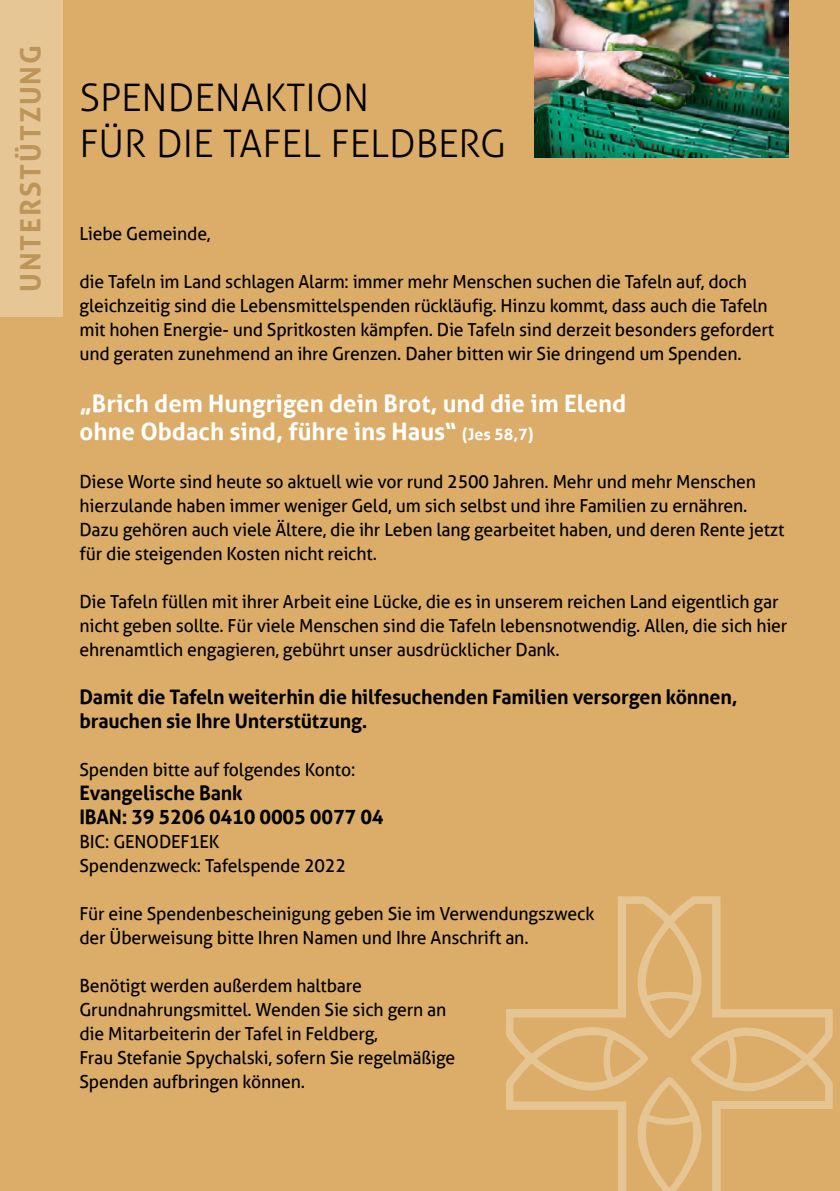
<style>
.page{position:relative;width:840px;height:1191px;background:#fff}
.page>*{position:absolute;margin:0;border:0;box-sizing:border-box;transform-origin:0 0}
.t1{font:300 38px/45.6px "Aller";color:#000}
.t2{font:700 28px "Aller";letter-spacing:.065em;color:#bb955a}
.t3{font:700 24px/28px "Aller";color:#fff}
.t4{font:700 20px/24px "Aller";letter-spacing:-.01em;color:#000}
.t5{font:18px/24px "Aller";letter-spacing:-.01em;color:#000}
.s1{font-size:16px}
</style>
<div class="page">
<div style="left:0;top:0;width:839px;height:1191px;background:#dcad68"></div>
<svg style="left:506px;top:896px;width:326px;height:295px"></svg>
<img style="left:534px;top:0;width:253px;height:158px">
<div style="left:0;top:0;width:62px;height:316px;background:#e7c696"></div>
<h2 class="t2" style="left:13px;top:292px;width:248px;rotate:-90deg">UNTERSTÜTZUNG</h2>
<h1 class="t1" style="left:79px;top:75px;width:428px">SPENDENAKTION<br>FÜR DIE TAFEL FELDBERG</h1>
<p class="t5" style="left:79px;top:221px;width:133px">Liebe Gemeinde,</p>
<p class="t5" style="left:79px;top:269px;width:695px">die Tafeln im Land schlagen Alarm: immer mehr Menschen suchen die Tafeln auf, doch gleichzeitig sind die Lebensmittelspenden rückläufig. Hinzu kommt, dass auch die Tafeln mit hohen Energie- und Spritkosten kämpfen. Die Tafeln sind derzeit besonders gefordert und geraten zunehmend an ihre Grenzen. Daher bitten wir Sie dringend um Spenden.</p>
<h3 class="t3" style="left:79px;top:389px;width:548px">„Brich dem Hungrigen dein Brot, und die im Elend ohne Obdach sind, führe ins Haus“ <span class="s1">(Jes 58,7)</span></h3>
<p class="t5" style="left:79px;top:469px;width:706px">Diese Worte sind heute so aktuell wie vor rund 2500 Jahren. Mehr und mehr Menschen hierzulande haben immer weniger Geld, um sich selbst und ihre Familien zu ernähren.<br>Dazu gehören auch viele Ältere, die ihr Leben lang gearbeitet haben, und deren Rente jetzt für die steigenden Kosten nicht reicht.</p>
<p class="t5" style="left:79px;top:589px;width:709px">Die Tafeln füllen mit ihrer Arbeit eine Lücke, die es in unserem reichen Land eigentlich gar nicht geben sollte. Für viele Menschen sind die Tafeln lebensnotwendig. Allen, die sich hier ehrenamtlich engagieren, gebührt unser ausdrücklicher Dank.</p>
<p class="t4" style="left:79px;top:685px;width:659px">Damit die Tafeln weiterhin die hilfesuchenden Familien versorgen können, brauchen sie Ihre Unterstützung.</p>
<p class="t5" style="left:79px;top:757px;width:277px">Spenden bitte auf folgendes Konto:</p>
<p class="t4" style="left:79px;top:781px;width:305px">Evangelische Bank<br>IBAN: 39 5206 0410 0005 0077 04</p>
<p class="t5" style="left:79px;top:829px;width:268px">BIC: GENODEF1EK<br>Spendenzweck: Tafelspende 2022</p>
<p class="t5" style="left:79px;top:901px;width:516px">Für eine Spendenbescheinigung geben Sie im Verwendungszweck der Überweisung bitte Ihren Namen und Ihre Anschrift an.</p>
<p class="t5" style="left:79px;top:973px;width:377px">Benötigt werden außerdem haltbare Grundnahrungsmittel. Wenden Sie sich gern an die Mitarbeiterin der Tafel in Feldberg,<br>Frau Stefanie Spychalski, sofern Sie regelmäßige Spenden aufbringen können.</p>
</div>
